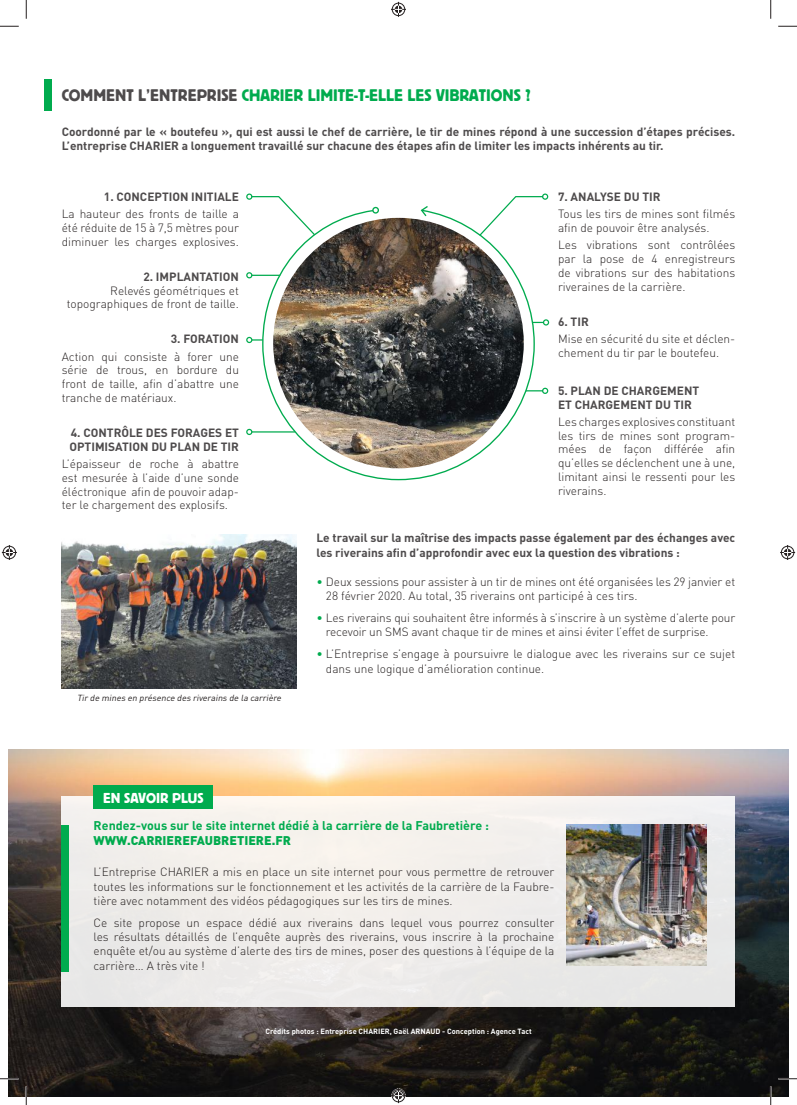
<style>
.page{position:relative;width:797px;height:1105px;background:#fff}
.page>*{position:absolute;margin:0;border:0;box-sizing:border-box;transform-origin:0 0}
.t1{font:17.5px "Block T";color:#00ab4e}
.t2{font:15px "Block T";color:#fff}
.t3{font:700 12.5px "DIN";color:#00ab4e}
.t4{font:900 12.5px "DIN";color:#00ab4e}
.t5{font:300 11.88px/13.8px "DIN";color:#241f1f;text-align:justify}
.t6{font:700 11.88px/13.8px "DIN";color:#4e4b4c}
.t7{font:italic 8.75px "DIN";color:#241f1f}
.t8{font:700 7.5px "DIN";color:#fff}
.s1{color:#4e4b4c}
.s2{color:#00ab4e}
</style>
<div class="page">
<img style="left:9px;top:749px;width:779px;height:347px">
<div style="left:44px;top:79px;width:7px;height:32px;background:#00ab4e"></div>
<img style="left:62px;top:534px;width:234px;height:155px">
<div style="left:62px;top:796px;width:673px;height:211px;background:#f0eeeb"></div>
<div style="left:62px;top:825px;width:7px;height:146px;background:#00ab4e"></div>
<div style="left:94px;top:785px;width:119px;height:23px;background:#00ab4e"></div>
<img style="left:566px;top:825px;width:140px;height:140px">
<img style="left:262px;top:210px;width:273px;height:271px">
<div style="left:372px;top:207px;width:7px;height:7px;border:1px solid #00ab4e;border-radius:50%"></div>
<svg style="left:419px;top:206px;width:10px;height:12px"></svg>
<svg style="left:478px;top:194px;width:70px;height:43px"></svg>
<div style="left:543px;top:319px;width:6px;height:7px;border:1px solid #00ab4e;border-radius:50%"></div>
<svg style="left:526px;top:388px;width:22px;height:6px"></svg>
<svg style="left:246px;top:194px;width:70px;height:42px"></svg>
<svg style="left:246px;top:337px;width:16px;height:6px"></svg>
<svg style="left:246px;top:272px;width:34px;height:6px"></svg>
<hr style="left:252px;top:431px;width:42px;height:2px;background:#00ab4e">
<svg style="left:246px;top:429px;width:6px;height:6px"></svg>
<svg style="left:0;top:25px;width:19px;height:2px"></svg>
<svg style="left:778px;top:25px;width:19px;height:2px"></svg>
<svg style="left:0;top:1078px;width:19px;height:1px"></svg>
<svg style="left:778px;top:1078px;width:19px;height:1px"></svg>
<svg style="left:25px;top:0;width:2px;height:19px"></svg>
<svg style="left:25px;top:1086px;width:2px;height:19px"></svg>
<svg style="left:770px;top:0;width:1px;height:19px"></svg>
<svg style="left:770px;top:1086px;width:1px;height:19px"></svg>
<svg style="left:391px;top:2px;width:15px;height:15px"></svg>
<svg style="left:391px;top:1088px;width:15px;height:15px"></svg>
<svg style="left:2px;top:545px;width:15px;height:15px"></svg>
<svg style="left:780px;top:545px;width:15px;height:15px"></svg>
<h1 class="t1" style="left:62px;top:86px;width:470px"><span class="s1">COMMENT L’ENTREPRISE</span> CHARIER LIMITE-T-ELLE LES VIBRATIONS ?</h1>
<p class="t6" style="left:62px;top:125px;width:675px">Coordonné par le « boutefeu », qui est aussi le chef de carrière, le tir de mines répond à une succession d’étapes précises.<br>L’entreprise CHARIER a longuement travaillé sur chacune des étapes afin de limiter les impacts inhérents au tir.</p>
<p class="t6" style="left:104px;top:189px;width:136px">1. CONCEPTION INITIALE</p>
<p class="t5" style="left:62px;top:207px;width:179px">La hauteur des fronts de taille a été réduite de 15 à 7,5 mètres pour diminuer les charges explosives.</p>
<p class="t6" style="left:143px;top:269px;width:97px">2. IMPLANTATION</p>
<p class="t5" style="left:67px;top:283px;width:173px;text-align:right">Relevés géométriques et topographiques de front de taille.</p>
<p class="t6" style="left:171px;top:332px;width:70px">3. FORATION</p>
<p class="t5" style="left:62px;top:349px;width:179px">Action qui consiste à forer une série de trous, en bordure du front de taille, afin d’abattre une tranche de matériaux.</p>
<p class="t6" style="left:69px;top:425px;width:171px">4. CONTRÔLE DES FORAGES ET<br>OPTIMISATION DU PLAN DE TIR</p>
<p class="t5" style="left:62px;top:457px;width:179px">L’épaisseur de roche à abattre est mesurée à l’aide d’une sonde éléctronique afin de pouvoir adap&shy;ter le chargement des explosifs.</p>
<p class="t7" style="left:77px;top:692px;width:207px">Tir de mines en présence des riverains de la carrière</p>
<p class="t6" style="left:558px;top:189px;width:104px">7. ANALYSE DU TIR</p>
<p class="t5" style="left:558px;top:207px;width:179px">Tous les tirs de mines sont filmés afin de pouvoir être analysés.</p>
<p class="t5" style="left:558px;top:238px;width:179px">Les vibrations sont contrôlées par la pose de 4 enregistreurs de vibrations sur des habitations riveraines de la carrière.</p>
<p class="t6" style="left:558px;top:314px;width:32px">6. TIR</p>
<p class="t5" style="left:558px;top:332px;width:179px">Mise en sécurité du site et déclen&shy;chement du tir par le boutefeu.</p>
<p class="t6" style="left:558px;top:383px;width:143px">5. PLAN DE CHARGEMENT<br>ET CHARGEMENT DU TIR</p>
<p class="t5" style="left:558px;top:415px;width:179px">Les charges explosives constituant les tirs de mines sont program&shy;mées de façon différée afin qu’elles se déclenchent une à une, limitant ainsi le ressenti pour les riverains.</p>
<p class="t6" style="left:316px;top:530px;width:420px;line-height:15px">Le travail sur la maîtrise des impacts passe également par des échanges avec les riverains afin d’approfondir avec eux la question des vibrations :</p>
<p class="t5" style="left:326px;top:574px;width:411px;line-height:14.4px;text-indent:-10px"><span class="s2">•</span> Deux sessions pour assister à un tir de mines ont été organisées les 29 janvier et<br>28 février 2020. Au total, 35 riverains ont participé à ces tirs.</p>
<p class="t5" style="left:326px;top:610px;width:411px;line-height:14.4px;text-indent:-9px"><span class="s2">•</span> Les riverains qui souhaitent être informés à s’inscrire à un système d’alerte pour recevoir un SMS avant chaque tir de mines et ainsi éviter l’effet de surprise.</p>
<p class="t5" style="left:326px;top:646px;width:411px;line-height:15px;text-indent:-10px"><span class="s2">•</span> L’Entreprise s’engage à poursuivre le dialogue avec les riverains sur ce sujet dans une logique d’amélioration continue.</p>
<p class="t2" style="left:103px;top:790px;width:102px">EN SAVOIR PLUS</p>
<p class="t3" style="left:94px;top:817px;width:397px">Rendez-vous sur le site internet dédié à la carrière de la Faubretière :</p>
<p class="t4" style="left:94px;top:832px;width:199px">WWW.CARRIEREFAUBRETIERE.FR</p>
<p class="t5" style="left:94px;top:865px;width:462px;line-height:14.4px">L’Entreprise CHARIER a mis en place un site internet pour vous permettre de retrouver toutes les informations sur le fonctionnement et les activités de la carrière de la Faubre&shy;tière avec notamment des vidéos pédagogiques sur les tirs de mines.</p>
<p class="t5" style="left:94px;top:915px;width:462px;line-height:14.4px">Ce site propose un espace dédié aux riverains dans lequel vous pourrez consulter les résultats détaillés de l’enquête auprès des riverains, vous inscrire à la prochaine enquête et/ou au système d’alerte des tirs de mines, poser des questions à l’équipe de la carrière… A très vite !</p>
<p class="t8" style="left:265px;top:1027px;width:268px">Crédits photos : Entreprise CHARIER, Gaël ARNAUD - Conception : Agence Tact</p>
</div>
